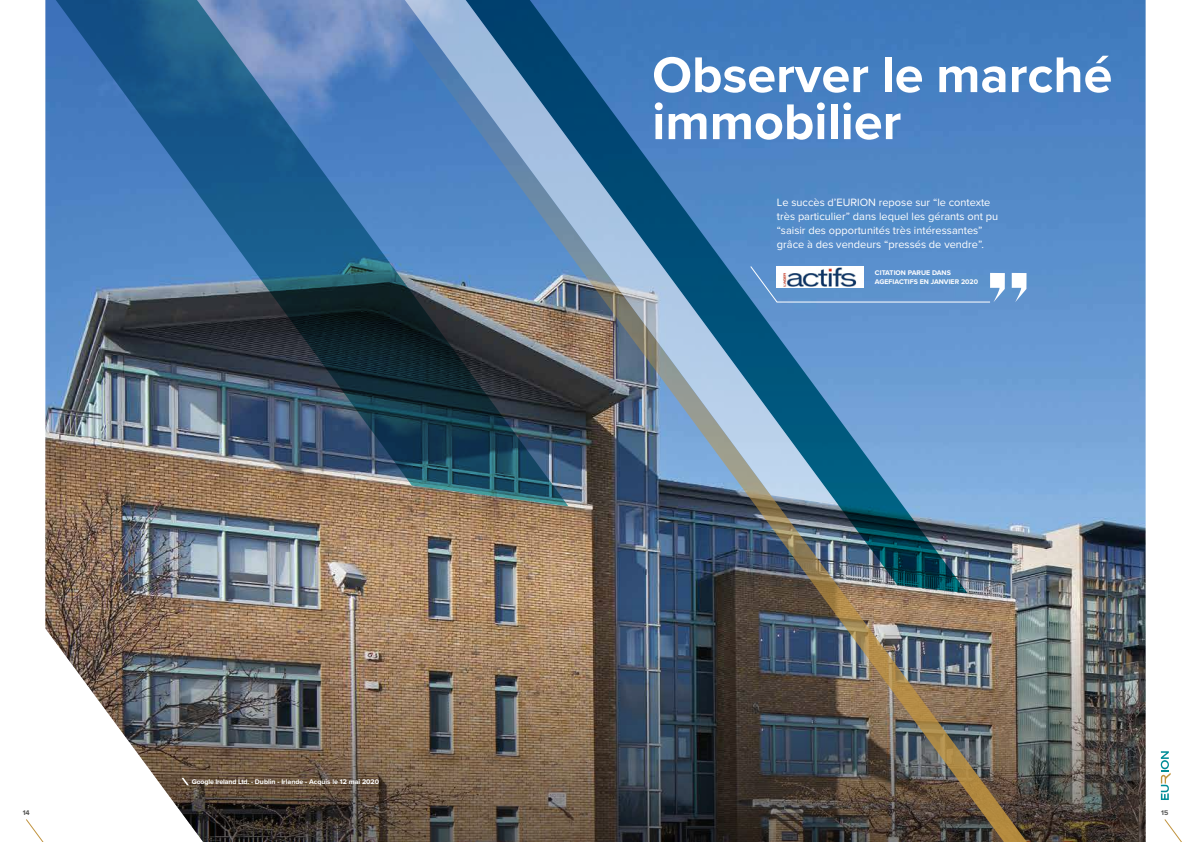
<style>
.page{position:relative;width:1191px;height:842px;background:#fff}
.page>*{position:absolute;margin:0;border:0;box-sizing:border-box;transform-origin:0 0}
.t1{font:700 52px/47px "Proxima Nova";color:#fff}
.t2{font:11px/14px "Proxima Nova";color:#fff}
.t3{font:700 7px/8.4px "Proxima Nova";color:#fff}
.t4{font:700 7px "Proxima Nova";color:#575756}
</style>
<div class="page">
<svg style="left:1164px;top:819px;width:18px;height:23px"></svg>
<svg style="left:26px;top:819px;width:18px;height:23px"></svg>
<svg style="left:1160px;top:751px;width:10px;height:49px"></svg>
<img style="left:45px;top:0;width:1100px;height:604px">
<img style="left:45px;top:604px;width:1100px;height:238px">
<img style="left:371px;top:0;width:720px;height:842px">
<img style="left:45px;top:0;width:523px;height:506px">
<svg style="left:1011px;top:273px;width:15px;height:29px"></svg>
<svg style="left:750px;top:266px;width:254px;height:37px;background:#6799d0"></svg>
<img style="left:777px;top:266px;width:87px;height:22px">
<svg style="left:181px;top:778px;width:8px;height:7px"></svg>
<h1 class="t1" style="left:652px;top:50px;width:461px">Observer le marché immobilier</h1>
<p class="t3" style="left:192px;top:777px;width:189px">Google Ireland Ltd. - Dublin - Irlande - Acquis le 12 mai 2020</p>
<p class="t2" style="left:777px;top:195px;width:223px">Le succès d’EURION repose sur “le contexte très particulier” dans lequel les gérants ont pu “saisir des opportunités très intéressantes” grâce à des vendeurs “pressés de vendre”.</p>
<p class="t3" style="left:875px;top:269px;width:105px">CITATION PARUE DANS<br>AGEFIACTIFS EN JANVIER 2020</p>
<p class="t4" style="left:23px;top:808px;width:9px">14</p>
<p class="t4" style="left:1161px;top:808px;width:9px">15</p>
</div>
